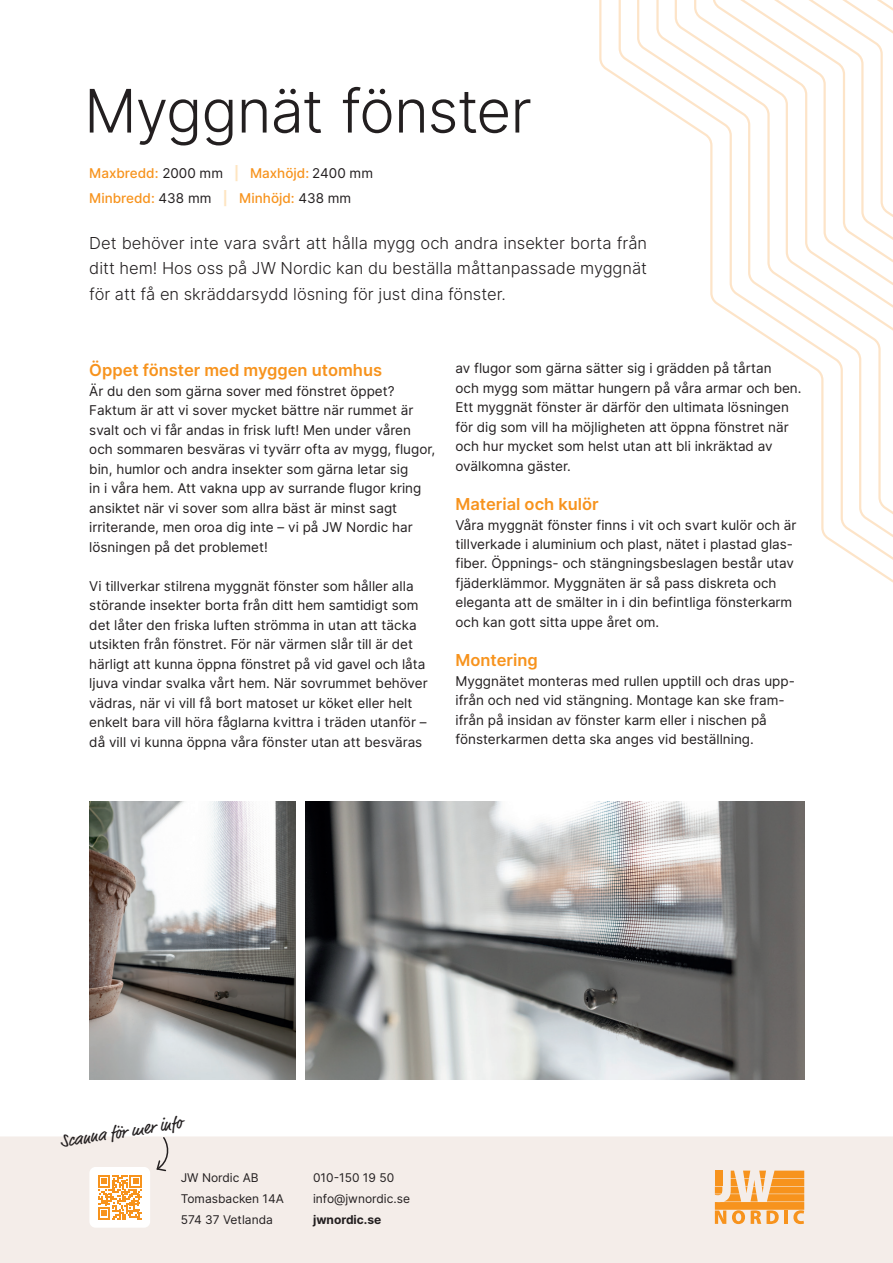
<style>
.page{position:relative;width:893px;height:1263px;background:#fff}
.page>*{position:absolute;margin:0;border:0;box-sizing:border-box;transform-origin:0 0}
.t1{font:300 60px "Inter";letter-spacing:-.02em;color:#231f20}
.t2{font:18px "Market Pro";color:#231f20}
.t3{font:300 16.5px/25.5px "Inter";color:#231f20;text-align:justify}
.t4{font:600 16.5px "Inter";color:#f7931d}
.t5{font:13.5px/19.5px "Inter";color:#231f20}
.t6{font:500 13.5px/25.5px "Inter";color:#f7931d}
.t7{font:12px/21px "Inter";color:#231f20}
.t8{font:700 12px "Inter";color:#231f20}
.s1{font-weight:400;color:#231f20}
.s2{font-weight:700;color:#fee5c1}
</style>
<div class="page">
<svg style="left:665px;top:0;width:216px;height:437px"></svg>
<svg style="left:684px;top:0;width:197px;height:427px"></svg>
<svg style="left:703px;top:0;width:178px;height:416px"></svg>
<svg style="left:722px;top:0;width:159px;height:406px"></svg>
<svg style="left:740px;top:0;width:141px;height:396px"></svg>
<svg style="left:759px;top:0;width:122px;height:386px"></svg>
<svg style="left:778px;top:0;width:115px;height:376px"></svg>
<div style="left:0;top:1136px;width:893px;height:127px;background:#f4ede9"></div>
<svg style="left:715px;top:1170px;width:89px;height:54px;background:#f5b76f"></svg>
<div style="left:89px;top:1167px;width:61px;height:61px;background:#fff;border-radius:6px"></div>
<svg style="left:98px;top:1175px;width:44px;height:44px"></svg>
<img style="left:89px;top:801px;width:206px;height:278px">
<img style="left:306px;top:801px;width:498px;height:278px">
<svg style="left:155px;top:1136px;width:16px;height:36px"></svg>
<h1 class="t1" style="left:84px;top:68px;width:449px">Myggnät fönster</h1>
<p class="t6" style="left:89px;top:160px;width:285px">Maxbredd: <span class="s1">2000 mm</span> <span class="s2">|</span> Maxhöjd: <span class="s1">2400 mm<br></span>Minbredd: <span class="s1">438 mm</span> <span class="s2">|</span> Minhöjd: <span class="s1">438 mm</span></p>
<p class="t3" style="left:89px;top:230px;width:559px">Det behöver inte vara svårt att hålla mygg och andra insekter borta från ditt hem! Hos oss på JW Nordic kan du beställa måttanpassade myggnät för att få en skräddarsydd lösning för just dina fönster.</p>
<p class="t4" style="left:89px;top:358px;width:294px">Öppet fönster med myggen utomhus</p>
<p class="t5" style="left:89px;top:381px;width:348px">Är du den som gärna sover med fönstret öppet?<br>Faktum är att vi sover mycket bättre när rummet är svalt och vi får andas in frisk luft! Men under våren och sommaren besväras vi tyvärr ofta av mygg, flugor, bin, humlor och andra insekter som gärna letar sig<br>in i våra hem. Att vakna upp av surrande flugor kring ansiktet när vi sover som allra bäst är minst sagt irriterande, men oroa dig inte – vi på JW Nordic har lösningen på det problemet!</p>
<p class="t5" style="left:89px;top:576px;width:340px">Vi tillverkar stilrena myggnät fönster som håller alla störande insekter borta från ditt hem samtidigt som det låter den friska luften strömma in utan att täcka utsikten från fönstret. För när värmen slår till är det härligt att kunna öppna fönstret på vid gavel och låta ljuva vindar svalka vårt hem. När sovrummet behöver vädras, när vi vill få bort matoset ur köket eller helt enkelt bara vill höra fåglarna kvittra i träden utanför – då vill vi kunna öppna våra fönster utan att besväras</p>
<p class="t5" style="left:455px;top:358px;width:348px">av flugor som gärna sätter sig i grädden på tårtan<br>och mygg som mättar hungern på våra armar och ben.<br>Ett myggnät fönster är därför den ultimata lösningen för dig som vill ha möjligheten att öppna fönstret när och hur mycket som helst utan att bli inkräktad av ovälkomna gäster.</p>
<p class="t4" style="left:455px;top:492px;width:145px">Material och kulör</p>
<p class="t5" style="left:455px;top:514px;width:342px">Våra myggnät fönster finns i vit och svart kulör och är tillverkade i aluminium och plast, nätet i plastad glas&shy;fiber. Öppnings- och stängningsbeslagen består utav fjäderklämmor. Myggnäten är så pass diskreta och eleganta att de smälter in i din befintliga fönsterkarm och kan gott sitta uppe året om.</p>
<p class="t4" style="left:455px;top:648px;width:84px">Montering</p>
<p class="t5" style="left:455px;top:670px;width:341px">Myggnätet monteras med rullen upptill och dras upp&shy;ifrån och ned vid stängning. Montage kan ske fram&shy;ifrån på insidan av fönster karm eller i nischen på fönsterkarmen detta ska anges vid beställning.</p>
<h2 class="t2" style="left:58px;top:1129px;width:125px;rotate:-9deg">Scanna för mer info</h2>
<p class="t7" style="left:181px;top:1167px;width:105px">JW Nordic AB<br>Tomasbacken 14A<br>574 37 Vetlanda</p>
<p class="t7" style="left:313px;top:1167px;width:98px">010-150 19 50 info@jwnordic.se</p>
<p class="t8" style="left:313px;top:1211px;width:70px">jwnordic.se</p>
</div>
